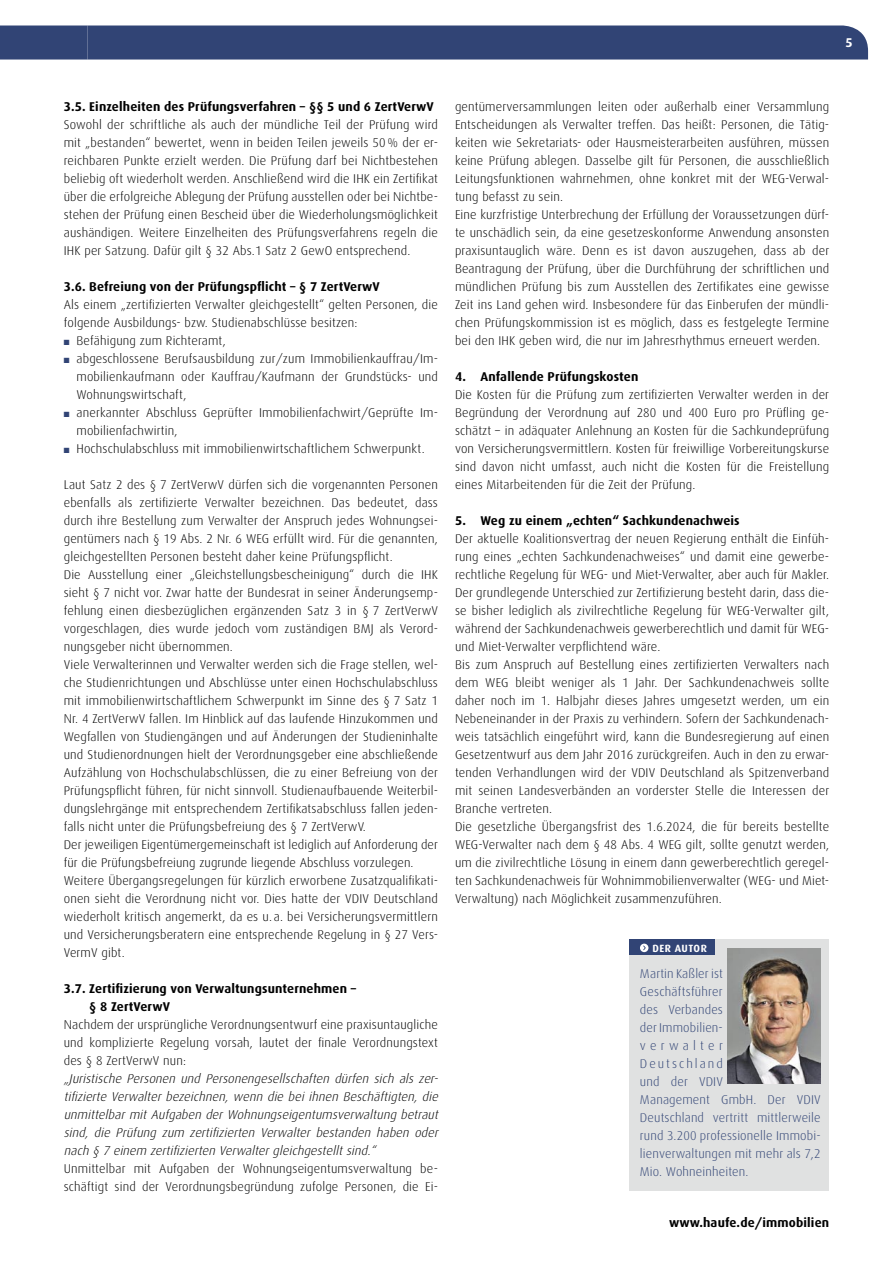
<style>
.page{position:relative;width:893px;height:1263px;background:#fff}
.page>*{position:absolute;margin:0;border:0;box-sizing:border-box;transform-origin:0 0}
.t1{font:300 12.75px/18px "Dax";letter-spacing:.01em;color:#000}
.t2{font:italic 300 12.75px/18px "Dax";color:#000;text-align:justify}
.t3{font:700 12.75px/18px "Dax";letter-spacing:.01em;color:#000}
.t4{font:300 12.75px/18px "Dax";letter-spacing:.01em;color:#314475}
.t5{font:700 12.75px "Dax";color:#fff}
.t6{font:700 10.5px "Dax";letter-spacing:.05em;color:#fff}
.t7{font:7.5px "Zapf Dingbats";color:#314475}
</style>
<div class="page">
<div style="left:0;top:26px;width:868px;height:34px;background:#314475"></div>
<div style="left:629px;top:939px;width:200px;height:252px;background:#e0e1e1"></div>
<div style="left:629px;top:939px;width:85px;height:16px;background:#314475"></div>
<svg style="left:640px;top:944px;width:8px;height:8px"></svg>
<img style="left:727px;top:948px;width:94px;height:135px">
<p class="t5" style="left:845px;top:35px;width:9px">5</p>
<p class="t3" style="left:64px;top:98px;width:371px">3.5. Einzelheiten des Prüfungsverfahren – §§ 5 und 6 ZertVerwV</p>
<p class="t1" style="left:64px;top:116px;width:376px;text-align:justify">Sowohl der schriftliche als auch der mündliche Teil der Prüfung wird mit „bestanden“ bewertet, wenn in beiden Teilen jeweils 50 % der er&shy;reichbaren Punkte erzielt werden. Die Prüfung darf bei Nichtbestehen beliebig oft wiederholt werden. Anschließend wird die IHK ein Zertifikat über die erfolgreiche Ablegung der Prüfung ausstellen oder bei Nichtbe&shy;stehen der Prüfung einen Bescheid über die Wiederholungsmöglichkeit aushändigen. Weitere Einzelheiten des Prüfungsverfahrens regeln die IHK per Satzung. Dafür gilt § 32 Abs.1 Satz 2 GewO entsprechend.</p>
<p class="t3" style="left:64px;top:278px;width:318px">3.6. Befreiung von der Prüfungspflicht – § 7 ZertVerwV</p>
<p class="t1" style="left:64px;top:296px;width:376px">Als einem „zertifizierten Verwalter gleichgestellt“ gelten Personen, die</p>
<p class="t1" style="left:64px;top:314px;width:295px">folgende Ausbildungs- bzw. Studienabschlüsse besitzen:</p>
<p class="t1" style="left:77px;top:332px;width:151px">Befähigung zum Richteramt,</p>
<p class="t1" style="left:77px;top:350px;width:363px">abgeschlossene Berufsausbildung zur/zum Immobilienkauffrau/Im-</p>
<p class="t1" style="left:77px;top:368px;width:363px">mobilienkaufmann oder Kauffrau/Kaufmann der Grundstücks- und</p>
<p class="t1" style="left:77px;top:386px;width:111px">Wohnungswirtschaft,</p>
<p class="t1" style="left:77px;top:404px;width:363px">anerkannter Abschluss Geprüfter Immobilienfachwirt/Geprüfte Im-</p>
<p class="t1" style="left:77px;top:422px;width:102px">mobilienfachwirtin,</p>
<p class="t1" style="left:77px;top:440px;width:350px">Hochschulabschluss mit immobilienwirtschaftlichem Schwerpunkt.</p>
<p class="t1" style="left:64px;top:476px;width:376px">Laut Satz 2 des § 7 ZertVerwV dürfen sich die vorgenannten Personen ebenfalls als zertifizierte Verwalter bezeichnen. Das bedeutet, dass durch ihre Bestellung zum Verwalter der Anspruch jedes Wohnungsei&shy;gentümers nach § 19 Abs. 2 Nr. 6 WEG erfüllt wird. Für die genannten, gleichgestellten Personen besteht daher keine Prüfungspflicht.<br>Die Ausstellung einer „Gleichstellungsbescheinigung“ durch die IHK sieht § 7 nicht vor. Zwar hatte der Bundesrat in seiner Änderungsemp&shy;fehlung einen diesbezüglichen ergänzenden Satz 3 in § 7 ZertVerwV vorgeschlagen, dies wurde jedoch vom zuständigen BMJ als Verord&shy;nungsgeber nicht übernommen.<br>Viele Verwalterinnen und Verwalter werden sich die Frage stellen, wel&shy;che Studienrichtungen und Abschlüsse unter einen Hochschulabschluss mit immobilienwirtschaftlichem Schwerpunkt im Sinne des § 7 Satz 1<br>Nr. 4 ZertVerwV fallen. Im Hinblick auf das laufende Hinzukommen und Wegfallen von Studiengängen und auf Änderungen der Studieninhalte und Studienordnungen hielt der Verordnungsgeber eine abschließende Aufzählung von Hochschulabschlüssen, die zu einer Befreiung von der Prüfungspflicht führen, für nicht sinnvoll. Studienaufbauende Weiterbil&shy;dungslehrgänge mit entsprechendem Zertifikatsabschluss fallen jeden&shy;falls nicht unter die Prüfungsbefreiung des § 7 ZertVerwV.<br>Der jeweiligen Eigentümergemeinschaft ist lediglich auf Anforderung der für die Prüfungsbefreiung zugrunde liegende Abschluss vorzulegen.<br>Weitere Übergangsregelungen für kürzlich erworbene Zusatzqualifikati&shy;onen sieht die Verordnung nicht vor. Dies hatte der VDIV Deutschland wiederholt kritisch angemerkt, da es u. a. bei Versicherungsvermittlern und Versicherungsberatern eine entsprechende Regelung in § 27 Vers-VermV gibt.</p>
<p class="t3" style="left:89px;top:980px;width:268px;text-indent:-26px">3.7. Zertifizierung von Verwaltungsunternehmen – § 8 ZertVerwV</p>
<p class="t1" style="left:64px;top:1016px;width:376px;text-align:justify">Nachdem der ursprüngliche Verordnungsentwurf eine praxisuntaugliche und komplizierte Regelung vorsah, lautet der finale Verordnungstext des § 8 ZertVerwV nun:</p>
<p class="t2" style="left:64px;top:1070px;width:379px">„Juristische Personen und Personengesellschaften dürfen sich als zer&shy;tifizierte Verwalter bezeichnen, wenn die bei ihnen Beschäftigten, die unmittelbar mit Aufgaben der Wohnungseigentumsverwaltung betraut sind, die Prüfung zum zertifizierten Verwalter bestanden haben oder nach § 7 einem zertifizierten Verwaltergleichgestelltsind.“</p>
<p class="t1" style="left:64px;top:1160px;width:376px">Unmittelbar mit Aufgaben der Wohnungseigentumsverwaltung be&shy;schäftigt sind der Verordnungsbegründung zufolge Personen, die Ei-</p>
<p class="t7" style="left:64px;top:339px;width:7px">■</p>
<p class="t7" style="left:64px;top:357px;width:7px">■</p>
<p class="t7" style="left:64px;top:411px;width:7px">■</p>
<p class="t7" style="left:64px;top:447px;width:7px">■</p>
<p class="t1" style="left:455px;top:98px;width:376px">gentümerversammlungen leiten oder außerhalb einer Versammlung Entscheidungen als Verwalter treffen. Das heißt: Personen, die Tätig&shy;keiten wie Sekretariats- oder Hausmeisterarbeiten ausführen, müssen keine Prüfung ablegen. Dasselbe gilt für Personen, die ausschließlich Leitungsfunktionen wahrnehmen, ohne konkret mit der WEG-Verwal&shy;tung befasst zu sein.<br>Eine kurzfristige Unterbrechung der Erfüllung der Voraussetzungen dürf&shy;te unschädlich sein, da eine gesetzeskonforme Anwendung ansonsten praxisuntauglich wäre. Denn es ist davon auszugehen, dass ab der Beantragung der Prüfung, über die Durchführung der schriftlichen und mündlichen Prüfung bis zum Ausstellen des Zertifikates eine gewisse Zeit ins Land gehen wird. Insbesondere für das Einberufen der mündli&shy;chen Prüfungskommission ist es möglich, dass es festgelegte Termine bei den IHK geben wird, die nur im Jahresrhythmus erneuert werden.</p>
<p class="t3" style="left:455px;top:368px;width:185px">4. Anfallende Prüfungskosten</p>
<p class="t1" style="left:455px;top:386px;width:376px;text-align:justify">Die Kosten für die Prüfung zum zertifizierten Verwalter werden in der Begründung der Verordnung auf 280 und 400 Euro pro Prüfling ge&shy;schätzt – in adäquater Anlehnung an Kosten für die Sachkundeprüfung von Versicherungsvermittlern. Kosten für freiwillige Vorbereitungskurse sind davon nicht umfasst, auch nicht die Kosten für die Freistellung eines Mitarbeitenden für die Zeit der Prüfung.</p>
<p class="t3" style="left:455px;top:512px;width:286px">5. Weg zu einem „echten“ Sachkundenachweis</p>
<p class="t1" style="left:455px;top:530px;width:376px">Der aktuelle Koalitionsvertrag der neuen Regierung enthält die Einfüh&shy;rung eines „echten Sachkundenachweises“ und damit eine gewerbe&shy;rechtliche Regelung für WEG- und Miet-Verwalter, aber auch für Makler.<br>Der grundlegende Unterschied zur Zertifizierung besteht darin, dass die&shy;se bisher lediglich als zivilrechtliche Regelung für WEG-Verwalter gilt, während der Sachkundenachweis gewerberechtlich und damit für WEG&shy;und Miet-Verwalter verpflichtend wäre.<br>Bis zum Anspruch auf Bestellung eines zertifizierten Verwalters nach dem WEG bleibt weniger als 1 Jahr. Der Sachkundenachweis sollte daher noch im 1. Halbjahr dieses Jahres umgesetzt werden, um ein Nebeneinander in der Praxis zu verhindern. Sofern der Sachkundenach&shy;weis tatsächlich eingeführt wird, kann die Bundesregierung auf einen Gesetzentwurf aus dem Jahr 2016 zurückgreifen. Auch in den zu erwar&shy;tenden Verhandlungen wird der VDIV Deutschland als Spitzenverband mit seinen Landesverbänden an vorderster Stelle die Interessen der Branche vertreten.<br>Die gesetzliche Übergangsfrist des 1.6.2024, die für bereits bestellte WEG-Verwalter nach dem § 48 Abs. 4 WEG gilt, sollte genutzt werden, um die zivilrechtliche Lösung in einem dann gewerberechtlich geregel&shy;ten Sachkundenachweis für Wohnimmobilienverwalter (WEG- und Miet-Verwaltung) nach Möglichkeit zusammenzuführen.</p>
<p class="t6" style="left:652px;top:942px;width:56px">DER AUTOR</p>
<p class="t4" style="left:640px;top:964px;width:182px">Martin Kaßler ist<br>Geschäftsführer<br>des Verbandes<br>der Immobilien-<br>verwalter<br>Deutschland<br>und der VDIV<br>Management GmbH. Der VDIV<br>Deutschland vertritt mittlerweile rund 3.200 professionelle Immobi&shy;lienverwaltungen mit mehr als 7,2<br>Mio. Wohneinheiten.</p>
<p class="t3" style="left:669px;top:1214px;width:162px">www.haufe.de/immobilien</p>
</div>
